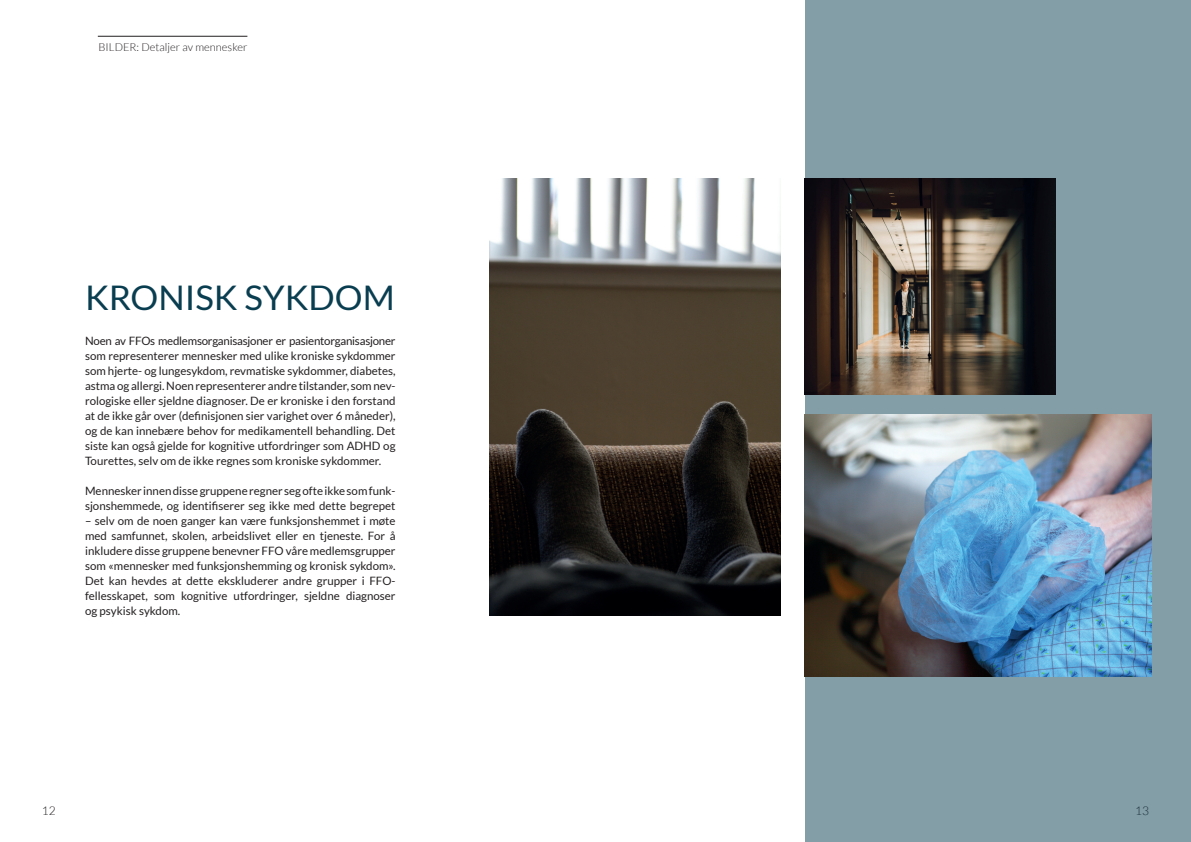
<style>
.page{position:relative;width:1191px;height:842px;background:#fff}
.page>*{position:absolute;margin:0;border:0;box-sizing:border-box;transform-origin:0 0}
.t1{font:33.9px "Lato";color:#093d50}
.t2{font:300 12px "Lato";color:#231f20}
.t3{font:11.5px/15px "Lato";color:#231f20;text-align:justify}
.t4{font:300 11px "Lato";letter-spacing:.005em;color:#231f20}
</style>
<div class="page">
<div style="left:805px;top:0;width:386px;height:842px;background:#849ea7"></div>
<img style="left:804px;top:415px;width:347px;height:262px">
<img style="left:804px;top:179px;width:251px;height:215px">
<img style="left:490px;top:179px;width:291px;height:436px">
<hr style="left:98px;top:36px;width:149px;height:1px;background:#231f20">
<p class="t4" style="left:99px;top:41px;width:150px">BILDER: Detaljer av mennesker</p>
<h1 class="t1" style="left:85px;top:279px;width:311px">KRONISK SYKDOM</h1>
<p class="t3" style="left:85px;top:333px;width:312px">Noen av FFOs medlemsorganisasjoner er pasientorganisasjoner som representerer mennesker med ulike kroniske sykdommer som hjerte- og lungesykdom, revmatiske sykdommer, diabetes, astma og allergi. Noen representerer andre tilstander, som nev&shy;rologiske eller sjeldne diagnoser. De er kroniske i den forstand at de ikke går over (definisjonen sier varighet over 6 måneder), og de kan innebære behov for medikamentell behandling. Det siste kan også gjelde for kognitive utfordringer som ADHD og Tourettes, selv om de ikke regnes som kroniske sykdommer.</p>
<p class="t3" style="left:85px;top:483px;width:312px">Mennesker innen disse gruppene regner seg ofte ikke som funk&shy;sjonshemmede, og identifiserer seg ikke med dette begrepet</p>
<p class="t3" style="left:85px;top:513px;width:312px">– selv om de noen ganger kan være funksjonshemmet i møte med samfunnet, skolen, arbeidslivet eller en tjeneste. For å inkludere disse gruppene benevner FFO våre medlemsgrupper som «mennesker med funksjonshemming og kronisk sykdom».<br>Det kan hevdes at dette ekskluderer andre grupper i FFO&shy;fellesskapet, som kognitive utfordringer, sjeldne diagnoser og psykisk sykdom.</p>
<p class="t2" style="left:42px;top:804px;width:15px">12</p>
<p class="t2" style="left:1135px;top:804px;width:15px">13</p>
</div>
